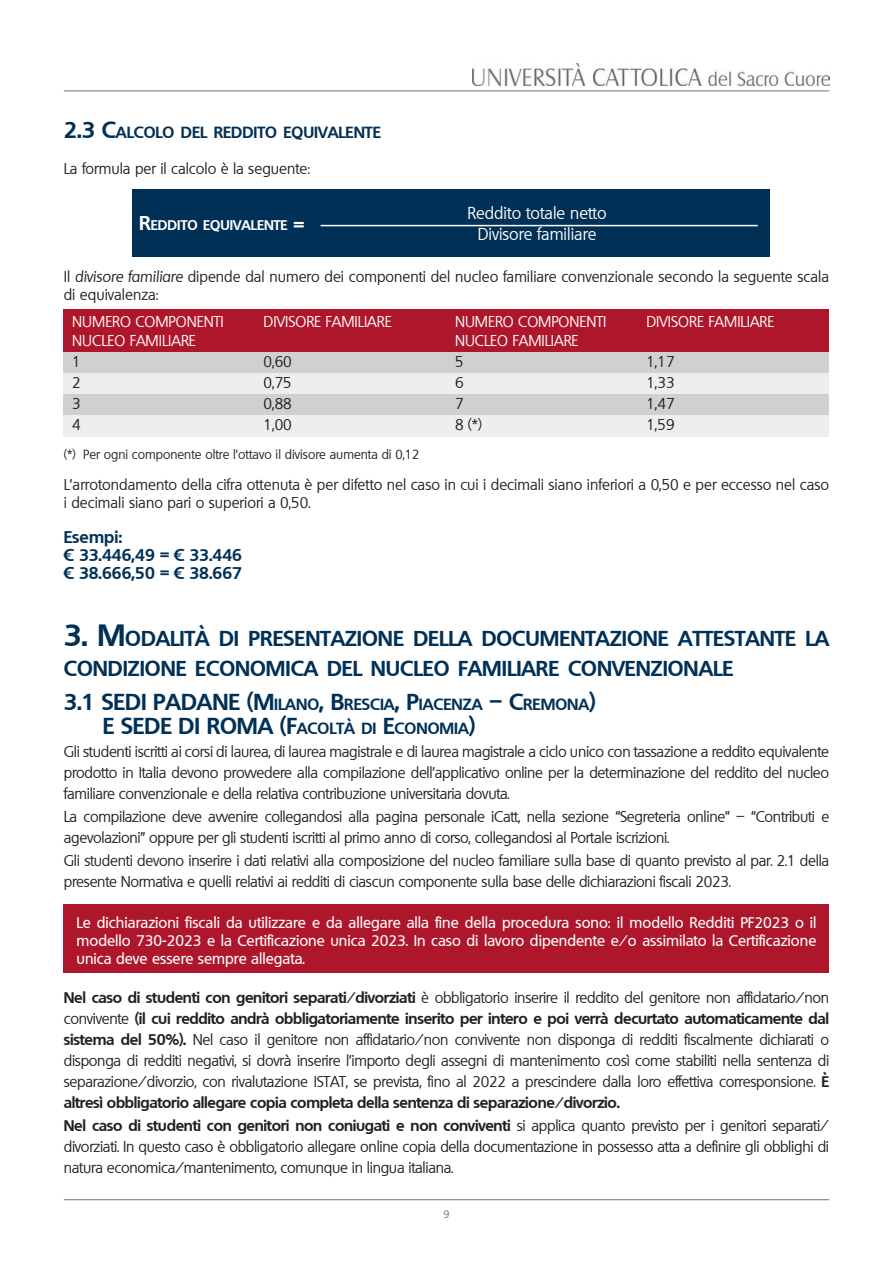
<style>
.page{position:relative;width:893px;height:1263px;background:#fff}
.page>*{position:absolute;margin:0;border:0;box-sizing:border-box;transform-origin:0 0}
.t1{font:700 22.5px "Quebec";color:#003056}
.t2{font:700 21px/30px "Quebec";color:#003056}
.t3{font:700 16.5px "Quebec";color:#003056}
.t4{font:16.5px "Quebec";color:#fff}
.t5{font:700 15.75px "Quebec";color:#003056}
.t6{font:15px/21px "Quebec";letter-spacing:-.02em;color:#231f20;text-align:justify}
.t7{font:15px/18px "Quebec";color:#231f20}
.t8{font:500 15px/18px "Quebec";color:#fff;text-align:justify}
.t9{font:15px "Quebec";color:#fff}
.t10{font:700 13.65px "Quebec";color:#fff}
.t11{font:12.75px "Quebec";color:#231f20}
.t12{font:10.5px "Quebec";color:#717074}
.s1{font-size:22.5px}
.s2{font-size:19.5px}
.s3{font-style:italic}
.s4{font-size:30px}
.s5{font-weight:700}
</style>
<div class="page">
<hr style="left:64px;top:91px;width:765px;height:1px;background:#717074">
<img style="left:472px;top:64px;width:357px;height:21px">
<hr style="left:64px;top:1199px;width:765px;height:1px;background:#717074">
<div style="left:132px;top:189px;width:638px;height:67px;background:#003056"></div>
<hr style="left:321px;top:225px;width:437px;height:1px;background:#fff">
<div style="left:64px;top:310px;width:765px;height:42px;background:#ae172b"></div>
<div style="left:64px;top:352px;width:765px;height:21px;background:#d0d0d3"></div>
<div style="left:64px;top:373px;width:765px;height:21px;background:#eeeef0"></div>
<div style="left:64px;top:394px;width:765px;height:21px;background:#d0d0d3"></div>
<div style="left:64px;top:415px;width:765px;height:21px;background:#eeeef0"></div>
<div style="left:64px;top:904px;width:765px;height:68px;background:#ae172b"></div>
<p class="t5" style="left:64px;top:122px;width:318px"><span class="s1">2.3 C</span>ALCOLO DEL REDDITO EQUIVALENTE</p>
<p class="t7" style="left:64px;top:159px;width:248px">La formula per il calcolo è la seguente:</p>
<p class="t10" style="left:139px;top:216px;width:167px"><span class="s2">R</span>EDDITO EQUIVALENTE <span class="s2">=</span></p>
<p class="t4" style="left:467px;top:203px;width:141px">Reddito totale netto</p>
<p class="t4" style="left:478px;top:224px;width:120px">Divisore familiare</p>
<p class="t7" style="left:64px;top:267px;width:767px">Il <span class="s3">divisore familiare</span> dipende dal numero dei componenti del nucleo familiare convenzionale secondo la seguente scala di equivalenza:</p>
<p class="t9" style="left:72px;top:312px;width:153px">NUMERO COMPONENTI</p>
<p class="t9" style="left:264px;top:312px;width:130px">DIVISORE FAMILIARE</p>
<p class="t9" style="left:455px;top:312px;width:153px">NUMERO COMPONENTI</p>
<p class="t9" style="left:646px;top:312px;width:130px">DIVISORE FAMILIARE</p>
<p class="t9" style="left:72px;top:331px;width:125px">NUCLEO FAMILIARE</p>
<p class="t9" style="left:455px;top:331px;width:125px">NUCLEO FAMILIARE</p>
<p class="t6" style="left:72px;top:351px;width:10px">1</p>
<p class="t6" style="left:264px;top:351px;width:30px">0,60</p>
<p class="t6" style="left:455px;top:351px;width:10px">5</p>
<p class="t6" style="left:646px;top:351px;width:30px">1,17</p>
<p class="t6" style="left:72px;top:372px;width:10px">2</p>
<p class="t6" style="left:264px;top:372px;width:30px">0,75</p>
<p class="t6" style="left:455px;top:372px;width:10px">6</p>
<p class="t6" style="left:646px;top:372px;width:30px">1,33</p>
<p class="t6" style="left:72px;top:393px;width:10px">3</p>
<p class="t6" style="left:264px;top:393px;width:30px">0,88</p>
<p class="t6" style="left:455px;top:393px;width:10px">7</p>
<p class="t6" style="left:646px;top:393px;width:30px">1,47</p>
<p class="t6" style="left:72px;top:414px;width:10px">4</p>
<p class="t6" style="left:264px;top:414px;width:30px">1,00</p>
<p class="t6" style="left:455px;top:414px;width:29px">8 (*)</p>
<p class="t6" style="left:646px;top:414px;width:30px">1,59</p>
<p class="t11" style="left:64px;top:446px;width:357px">(*) Per ogni componente oltre l’ottavo il divisore aumenta di 0,12</p>
<p class="t7" style="left:64px;top:475px;width:767px">L’arrotondamento della cifra ottenuta è per difetto nel caso in cui i decimali siano inferiori a 0,50 e per eccesso nel caso i decimali siano pari o superiori a 0,50.</p>
<p class="t3" style="left:64px;top:526px;width:60px">Esempi:</p>
<p class="t3" style="left:64px;top:544px;width:180px">€ 33.446,49 = € 33.446</p>
<p class="t3" style="left:64px;top:562px;width:180px">€ 38.666,50 = € 38.667</p>
<p class="t2" style="left:64px;top:623px;width:767px"><span class="s4">3. M</span>ODALITÀ DI PRESENTAZIONE DELLA DOCUMENTAZIONE ATTESTANTE LA<br>CONDIZIONE ECONOMICA DEL NUCLEO FAMILIARE CONVENZIONALE</p>
<p class="t1" style="left:64px;top:687px;width:105px">3.1 SEDI PADANE</p>
<p class="t5" style="left:247px;top:694px;width:351px"><span class="s1">(M</span>ILANO<span class="s1">, B</span>RESCIA<span class="s1">, P</span>IACENZA <span class="s1">– C</span>REMONA<span class="s1">)</span></p>
<p class="t1" style="left:103px;top:711px;width:32px">E SEDE</p>
<p class="t1" style="left:179px;top:711px;width:46px">DI ROMA</p>
<p class="t5" style="left:280px;top:718px;width:197px"><span class="s1">(F</span>ACOLTÀ DI <span class="s1">E</span>CONOMIA<span class="s1">)</span></p>
<p class="t6" style="left:64px;top:741px;width:767px">Gli studenti iscritti ai corsi di laurea, di laurea magistrale e di laurea magistrale a ciclo unico con tassazione a reddito equivalente prodotto in Italia devono provvedere alla compilazione dell’applicativo online per la determinazione del reddito del nucleo familiare convenzionale e della relativa contribuzione universitaria dovuta.</p>
<p class="t6" style="left:64px;top:806px;width:767px">La compilazione deve avvenire collegandosi alla pagina personale iCatt, nella sezione “Segreteria online” – “Contributi e agevolazioni” oppure per gli studenti iscritti al primo anno di corso, collegandosi al Portale iscrizioni.</p>
<p class="t6" style="left:64px;top:850px;width:767px">Gli studenti devono inserire i dati relativi alla composizione del nucleo familiare sulla base di quanto previsto al par. 2.1 della presente Normativa e quelli relativi ai redditi di ciascun componente sulla base delle dichiarazioni fiscali 2023.</p>
<p class="t8" style="left:77px;top:913px;width:741px">Le dichiarazioni fiscali da utilizzare e da allegare alla fine della procedura sono: il modello Redditi PF2023 o il modello 730-2023 e la Certificazione unica 2023. In caso di lavoro dipendente e/o assimilato la Certificazione unica deve essere sempre allegata.</p>
<p class="t6" style="left:64px;top:987px;width:767px"><span class="s5">Nel caso di studenti con genitori separati/divorziati</span> è obbligatorio inserire il reddito del genitore non affidatario/non convivente <span class="s5">(il cui reddito andrà obbligatoriamente inserito per intero e poi verrà decurtato automaticamente dal sistema del 50%).</span> Nel caso il genitore non affidatario/non convivente non disponga di redditi fiscalmente dichiarati o disponga di redditi negativi, si dovrà inserire l’importo degli assegni di mantenimento così come stabiliti nella sentenza di separazione/divorzio, con rivalutazione ISTAT, se prevista, fino al 2022 a prescindere dalla loro effettiva corresponsione. <span class="s5">È altresì obbligatorio allegare copia completa della sentenza di separazione/divorzio.</span></p>
<p class="t6" style="left:64px;top:1115px;width:767px"><span class="s5">Nel caso di studenti con genitori non coniugati e non conviventi</span> si applica quanto previsto per i genitori separati/ divorziati. In questo caso è obbligatorio allegare online copia della documentazione in possesso atta a definire gli obblighi di natura economica/mantenimento, comunque in lingua italiana.</p>
<p class="t12" style="left:443px;top:1208px;width:8px">9</p>
</div>
